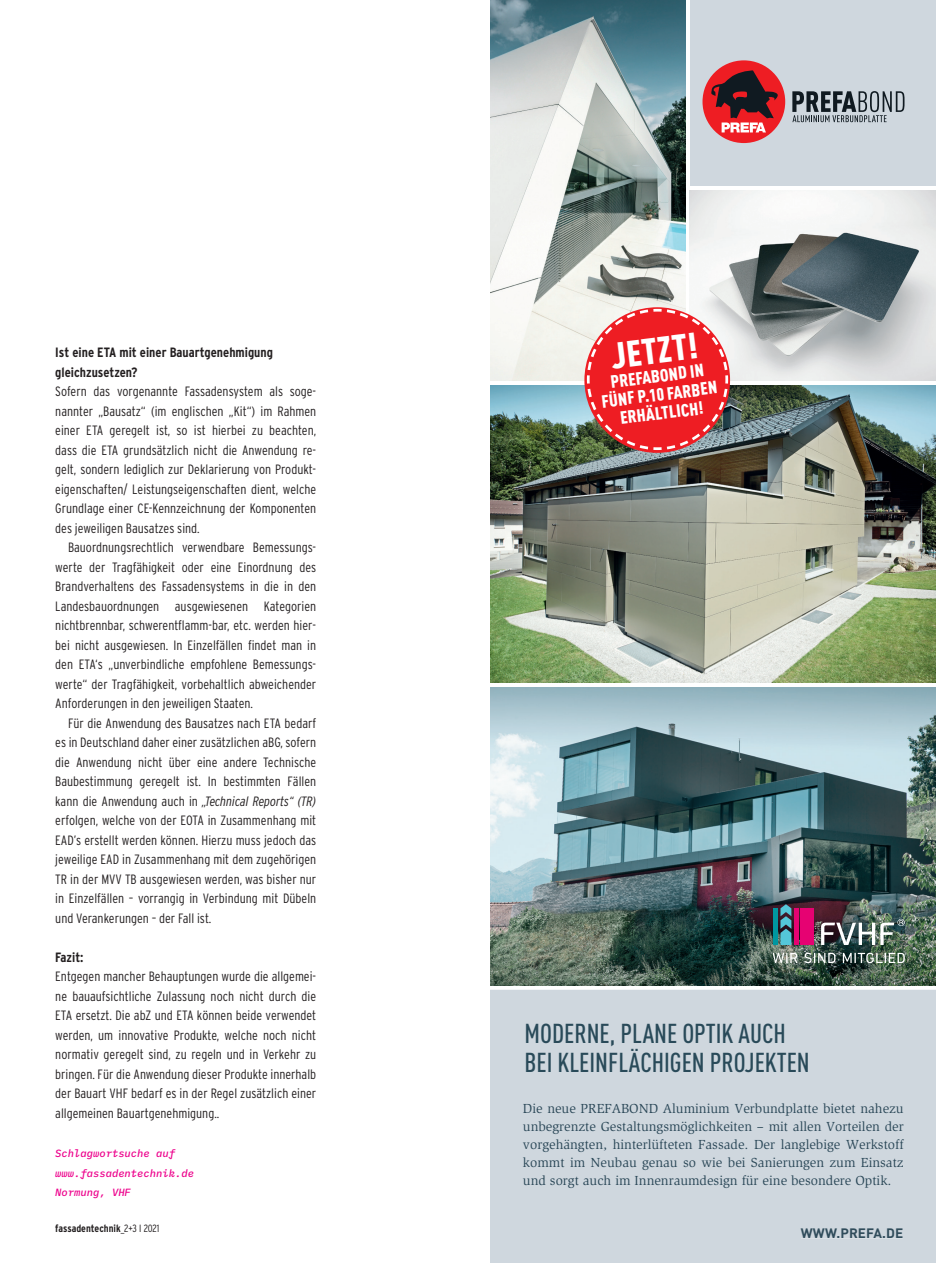
<style>
.page{position:relative;width:936px;height:1263px;background:#fff}
.page>*{position:absolute;margin:0;border:0;box-sizing:border-box;transform-origin:0 0}
.t1{font:900 condensed 36.15px "DIN Pro";color:#fff}
.t2{font:500 condensed 27px/28.5px "DIN Pro";color:#294a59}
.t3{font:900 condensed 17.55px/18.6px "DIN Pro";color:#fff;text-align:center}
.t4{font:300 13.5px/19.5px "Interstate Condensed";color:#231f20;text-align:justify}
.t5{font:13.5px/18px "ITC Slimbach LTCE";color:#2a4757;text-align:justify}
.t6{font:700 13.5px/19.5px "Interstate Condensed";color:#231f20}
.t7{font:700 13.5px "DIN Pro";letter-spacing:.01em;color:#2a4757}
.t8{font:italic 500 10.5px/19.5px "IBM Plex Mono";color:#ed028c}
.t9{font:700 10.5px "Interstate Condensed";color:#231f20}
.s1{font-style:italic}
.s2{font-weight:300}
</style>
<div class="page">
<img style="left:490px;top:385px;width:445px;height:298px">
<div style="left:689px;top:0;width:246px;height:186px;background:#cfd7de"></div>
<div style="left:702px;top:60px;width:83px;height:83px;background:#ee1d23;border-radius:50%"></div>
<svg style="left:711px;top:70px;width:67px;height:62px"></svg>
<svg style="left:792px;top:91px;width:112px;height:31px"></svg>
<img style="left:689px;top:190px;width:246px;height:191px">
<img style="left:490px;top:0;width:195px;height:381px">
<div style="left:490px;top:990px;width:445px;height:273px;background:#cfd7de"></div>
<div style="left:800px;top:1228px;width:102px;height:10px;background:#cfd7de"></div>
<img style="left:490px;top:688px;width:445px;height:297px">
<svg style="left:821px;top:919px;width:83px;height:26px"></svg>
<svg style="left:780px;top:904px;width:11px;height:41px"></svg>
<div style="left:800px;top:908px;width:13px;height:37px;background:#e60272"></div>
<div style="left:772px;top:908px;width:5px;height:37px;background:#0097a0"></div>
<div style="left:794px;top:908px;width:5px;height:37px;background:#e60272"></div>
<svg style="left:772px;top:953px;width:132px;height:10px"></svg>
<svg style="left:585px;top:307px;width:144px;height:144px;background:#e14346"></svg>
<p class="t6" style="left:55px;top:343px;width:219px">Ist eine ETA mit einer Bauartgenehmigung gleichzusetzen?</p>
<p class="t4" style="left:55px;top:382px;width:262px">Sofern das vorgenannte Fassadensystem als soge&shy;nannter „Bausatz“ (im englischen „Kit“) im Rahmen einer ETA geregelt ist, so ist hierbei zu beachten, dass die ETA grundsätzlich nicht die Anwendung re&shy;gelt, sondern lediglich zur Deklarierung von Produkt&shy;eigenschaften/ Leistungseigenschaften dient, welche Grundlage einer CE-Kennzeichnung der Komponenten des jeweiligen Bausatzes sind.</p>
<p class="t4" style="left:55px;top:538px;width:262px;text-indent:13px">Bauordnungsrechtlich verwendbare Bemessungs&shy;werte der Tragfähigkeit oder eine Einordnung des Brandverhaltens des Fassadensystems in die in den Landesbauordnungen ausgewiesenen Kategorien nichtbrennbar, schwerentflamm-bar, etc. werden hier&shy;bei nicht ausgewiesen. In Einzelfällen findet man in den ETA‘s „unverbindliche empfohlene Bemessungs&shy;werte“ der Tragfähigkeit, vorbehaltlich abweichender Anforderungen in den jeweiligen Staaten.</p>
<p class="t4" style="left:55px;top:713px;width:262px;text-indent:13px">Für die Anwendung des Bausatzes nach ETA bedarf es in Deutschland daher einer zusätzlichen aBG, sofern die Anwendung nicht über eine andere Technische Baubestimmung geregelt ist. In bestimmten Fällen kann die Anwendung auch in <span class="s1">„Technical Reports“ (TR) </span>erfolgen, welche von der EOTA in Zusammenhang mit EAD’s erstellt werden können. Hierzu muss jedoch das jeweilige EAD in Zusammenhang mit dem zugehörigen TR in der MVV TB ausgewiesen werden, was bisher nur in Einzelfällen – vorrangig in Verbindung mit Dübeln und Verankerungen – der Fall ist.</p>
<p class="t6" style="left:55px;top:947px;width:30px">Fazit:</p>
<p class="t4" style="left:55px;top:967px;width:262px">Entgegen mancher Behauptungen wurde die allgemei&shy;ne bauaufsichtliche Zulassung noch nicht durch die ETA ersetzt. Die abZ und ETA können beide verwendet werden, um innovative Produkte, welche noch nicht normativ geregelt sind, zu regeln und in Verkehr zu bringen. Für die Anwendung dieser Produkte innerhalb der Bauart VHF bedarf es in der Regel zusätzlich einer allgemeinen Bauartgenehmigung..</p>
<p class="t8" style="left:55px;top:1143px;width:140px">Schlagwortsuche auf www.fassadentechnik.de<br>Normung, VHF</p>
<h1 class="t1" style="left:607px;top:328px;width:88px;rotate:-7deg">JETZT!</h1>
<p class="t3" style="left:598px;top:372px;width:118px;rotate:-7deg">PREFABOND IN<br>FÜNF P.10 FARBEN<br>ERHÄLTLICH!</p>
<h2 class="t2" style="left:524px;top:1017px;width:287px">MODERNE, PLANE OPTIK AUCH<br>BEI KLEINFLÄCHIGEN PROJEKTEN</h2>
<p class="t5" style="left:523px;top:1099px;width:382px">Die neue PREFABOND Aluminium Verbundplatte bietet nahezu unbegrenzte Gestaltungsmöglichkeiten – mit allen Vorteilen der vorgehängten, hinterlüfteten Fassade. Der langlebige Werkstoff kommt im Neubau genau so wie bei Sanierungen zum Einsatz und sorgt auch im Innenraumdesign für eine besondere Optik.</p>
<p class="t9" style="left:55px;top:1222px;width:106px">fassadentechnik<span class="s2">_2+3 I 2021</span></p>
<p class="t7" style="left:800px;top:1222px;width:104px">WWW.PREFA.DE</p>
</div>
